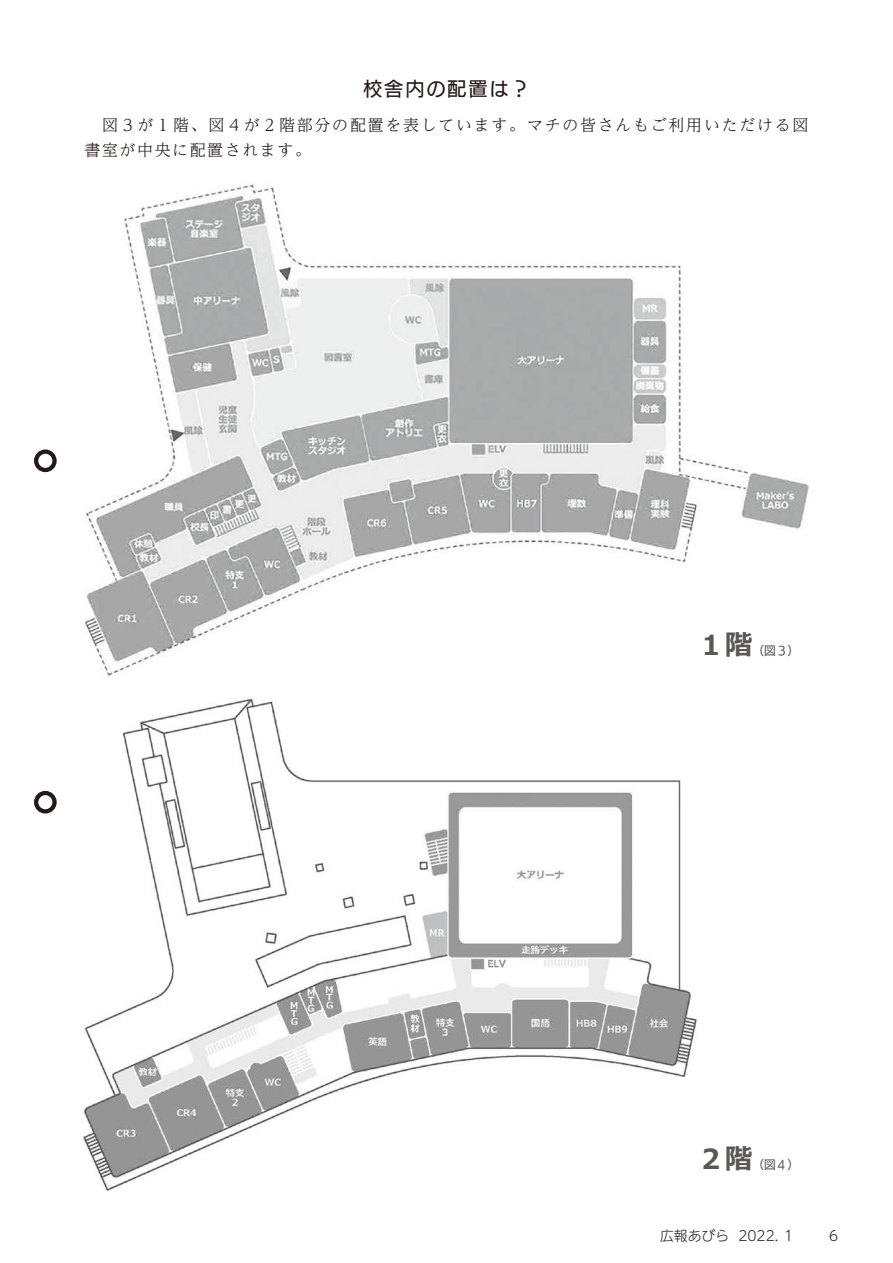
<style>
.page{position:relative;width:893px;height:1263px;background:#fff}
.page>*{position:absolute;margin:0;border:0;box-sizing:border-box;transform-origin:0 0}
.t1{font:700 27.6px "Meiryo";color:#595857}
.t2{font:19.2px "UD Kakugo Large Pr 6 N M";letter-spacing:.1em;color:#231916}
.t3{font:300 15.9px/25.5px "UD Reimin Pr 6 N";letter-spacing:.11em;color:#231916}
.t4{font:300 13.8px "UD Shin M Go Pr 6 N";color:#231916}
.t5{font:11.7px "UD Kakugo Large Pr 6 N M";color:#595857}
</style>
<div class="page">
<img style="left:85px;top:184px;width:723px;height:492px">
<img style="left:83px;top:698px;width:614px;height:492px">
<div style="left:680px;top:620px;width:119px;height:38px;background:#fff"></div>
<div style="left:680px;top:1134px;width:119px;height:39px;background:#fff"></div>
<svg style="left:36px;top:452px;width:19px;height:18px"></svg>
<div style="left:34px;top:449px;width:23px;height:23px;border:4px solid #231916;border-radius:50%"></div>
<svg style="left:36px;top:793px;width:19px;height:18px"></svg>
<div style="left:34px;top:791px;width:23px;height:22px;border:4px solid #231916;border-radius:50%"></div>
<p class="t2" style="left:363px;top:78px;width:168px">校舎内の配置は？</p>
<p class="t3" style="left:85px;top:112px;width:725px">　図３が１階、図４が２階部分の配置を表しています。マチの皆さんもご利用いただける図書室が中央に配置されます。</p>
<h1 class="t1" style="left:697px;top:625px;width:57px">１階</h1>
<p class="t5" style="left:752px;top:644px;width:48px">（図３）</p>
<h1 class="t1" style="left:697px;top:1140px;width:57px">２階</h1>
<p class="t5" style="left:752px;top:1158px;width:48px">（図４）</p>
<p class="t4" style="left:660px;top:1225px;width:137px">広報あびら 2022. １</p>
<p class="t4" style="left:829px;top:1225px;width:11px">6</p>
</div>
